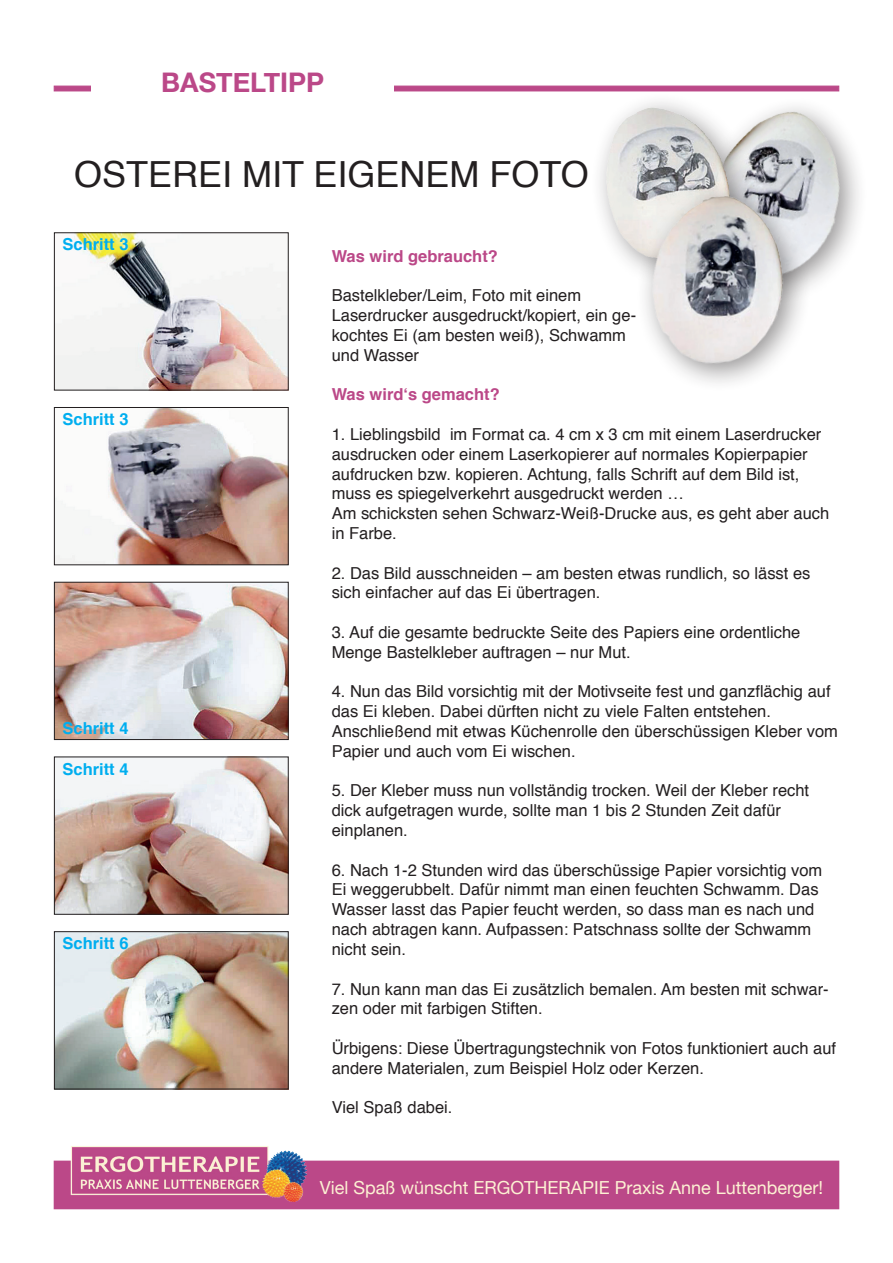
<style>
.page{position:relative;width:893px;height:1263px;background:#fff}
.page>*{position:absolute;margin:0;border:0;box-sizing:border-box;transform-origin:0 0}
.t1{font:36px "Helvetica";color:#231f20}
.t2{font:700 27px "Helvetica Neue";color:#bb4888}
.t3{font:18px "Helvetica Neue";color:#fdf1d3}
.t4{font:16.5px/19.8px "Helvetica";color:#231f20}
.t5{font:700 16.5px "Helvetica";color:#00aeef}
.t6{font:700 16.5px "Helvetica";color:#bb4888}
</style>
<div class="page">
<div style="left:54px;top:1161px;width:785px;height:48px;background:#bb4888"></div>
<img style="left:67px;top:1146px;width:239px;height:56px">
<div style="left:54px;top:86px;width:785px;height:5px;background:#bb4888"></div>
<div style="left:91px;top:54px;width:303px;height:38px;background:#fff"></div>
<img style="left:56px;top:234px;width:231px;height:154px">
<div style="left:54px;top:232px;width:235px;height:158px;border:1px solid #231f20"></div>
<img style="left:56px;top:409px;width:231px;height:154px">
<div style="left:54px;top:407px;width:235px;height:158px;border:1px solid #231f20"></div>
<img style="left:759px;top:106px;width:100px;height:138px">
<img style="left:56px;top:933px;width:231px;height:154px">
<div style="left:54px;top:931px;width:235px;height:158px;border:1px solid #231f20"></div>
<img style="left:56px;top:758px;width:231px;height:155px">
<div style="left:54px;top:756px;width:235px;height:159px;border:1px solid #231f20"></div>
<img style="left:56px;top:584px;width:231px;height:154px">
<div style="left:54px;top:582px;width:235px;height:158px;border:1px solid #231f20"></div>
<div style="left:590px;top:91px;width:169px;height:197px;background:#231f20;opacity:.49"></div>
<img style="left:597px;top:97px;width:136px;height:189px">
<div style="left:635px;top:180px;width:177px;height:213px;background:#231f20;opacity:.49"></div>
<img style="left:643px;top:189px;width:205px;height:198px">
<h2 class="t2" style="left:161px;top:61px;width:165px">BASTELTIPP</h2>
<h1 class="t1" style="left:74px;top:146px;width:516px">OSTEREI MIT EIGENEM FOTO</h1>
<p class="t5" style="left:63px;top:231px;width:68px">Schritt 3</p>
<p class="t5" style="left:63px;top:406px;width:68px">Schritt 3</p>
<p class="t5" style="left:63px;top:715px;width:68px">Schritt 4</p>
<p class="t5" style="left:63px;top:755px;width:68px">Schritt 4</p>
<p class="t5" style="left:63px;top:930px;width:68px">Schritt 6</p>
<p class="t6" style="left:332px;top:243px;width:168px">Was wird gebraucht?</p>
<p class="t4" style="left:332px;top:286px;width:306px">Bastelkleber/Leim, Foto mit einem<br>Laserdrucker ausgedruckt/kopiert, ein ge&shy;kochtes Ei (am besten weiß), Schwamm und Wasser</p>
<p class="t6" style="left:332px;top:381px;width:170px">Was wird‘s gemacht?</p>
<p class="t4" style="left:332px;top:425px;width:499px">1. Lieblingsbild im Format ca. 4 cm x 3 cm mit einem Laserdrucker ausdrucken oder einem Laserkopierer auf normales Kopierpapier aufdrucken bzw. kopieren. Achtung, falls Schrift auf dem Bild ist, muss es spiegelverkehrt ausgedruckt werden …<br>Am schicksten sehen Schwarz-Weiß-Drucke aus, es geht aber auch in Farbe.</p>
<p class="t4" style="left:332px;top:563px;width:480px">2. Das Bild ausschneiden – am besten etwas rundlich, so lässt es sich einfacher auf das Ei übertragen.</p>
<p class="t4" style="left:332px;top:623px;width:470px">3. Auf die gesamte bedruckte Seite des Papiers eine ordentliche<br>Menge Bastelkleber auftragen – nur Mut.</p>
<p class="t4" style="left:332px;top:682px;width:508px">4. Nun das Bild vorsichtig mit der Motivseite fest und ganzflächig auf das Ei kleben. Dabei dürften nicht zu viele Falten entstehen.<br>Anschließend mit etwas Küchenrolle den überschüssigen Kleber vom Papier und auch vom Ei wischen.</p>
<p class="t4" style="left:332px;top:781px;width:479px">5. Der Kleber muss nun vollständig trocken. Weil der Kleber recht dick aufgetragen wurde, sollte man 1 bis 2 Stunden Zeit dafür einplanen.</p>
<p class="t4" style="left:332px;top:860px;width:492px">6. Nach 1-2 Stunden wird das überschüssige Papier vorsichtig vom Ei weggerubbelt. Dafür nimmt man einen feuchten Schwamm. Das Wasser lasst das Papier feucht werden, so dass man es nach und nach abtragen kann. Aufpassen: Patschnass sollte der Schwamm nicht sein.</p>
<p class="t4" style="left:332px;top:979px;width:499px">7. Nun kann man das Ei zusätzlich bemalen. Am besten mit schwar&shy;zen oder mit farbigen Stiften.</p>
<p class="t4" style="left:332px;top:1039px;width:506px">Ürbigens: Diese Übertragungstechnik von Fotos funktioniert auch auf andere Materialen, zum Beispiel Holz oder Kerzen.</p>
<p class="t4" style="left:332px;top:1098px;width:122px">Viel Spaß dabei.</p>
<p class="t3" style="left:320px;top:1174px;width:505px">Viel Spaß wünscht ERGOTHERAPIE Praxis Anne Luttenberger!</p>
</div>
